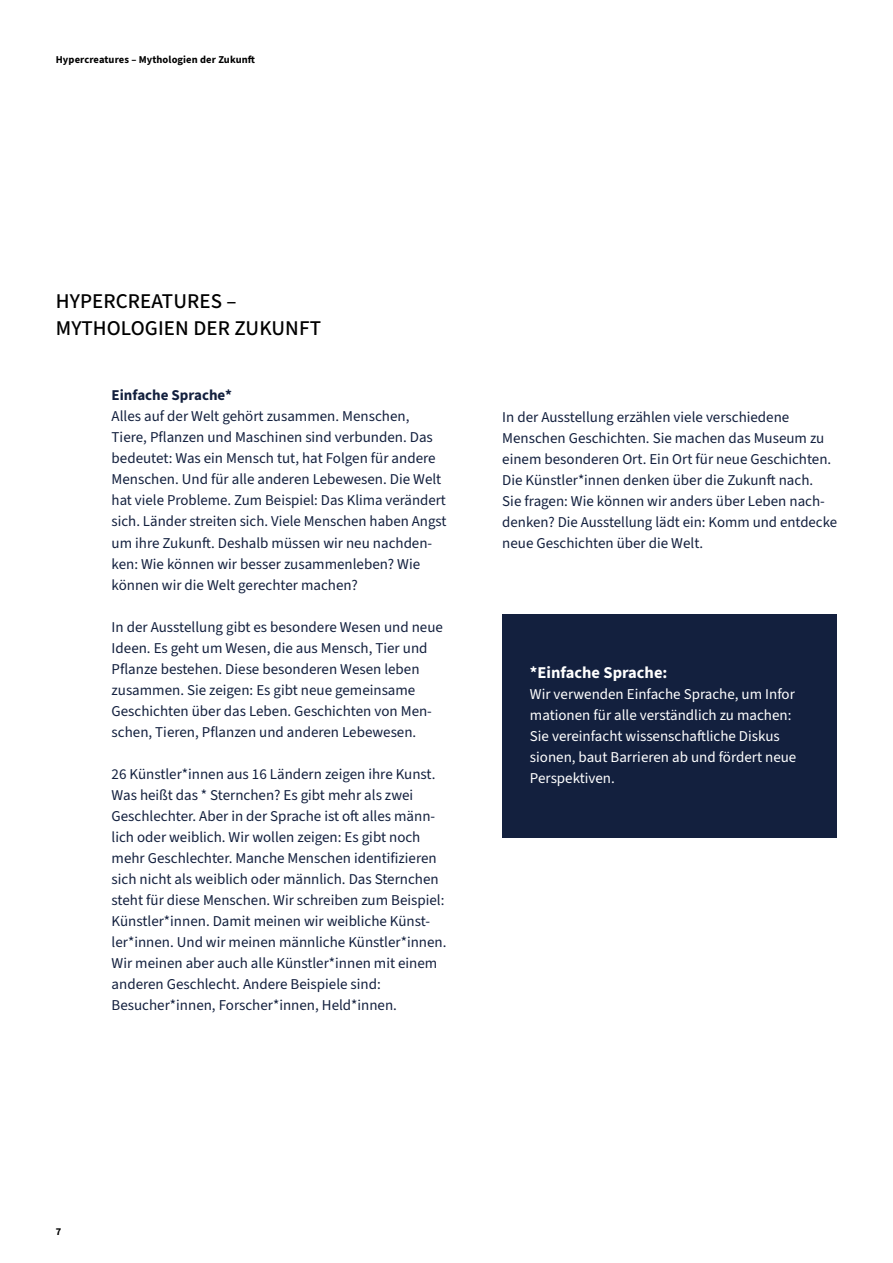
<style>
.page{position:relative;width:893px;height:1263px;background:#fff}
.page>*{position:absolute;margin:0;border:0;box-sizing:border-box;transform-origin:0 0}
.t1{font:500 21px/27.3px "Source Sans 3";letter-spacing:.005em;color:#000}
.t2{font:700 16.5px "Source Sans 3";color:#fff}
.t3{font:15px/21px "Source Sans 3";color:#13203e}
.t4{font:15px/21px "Source Sans 3";color:#fff}
.t5{font:700 15px "Source Sans 3";color:#13203e}
.t6{font:700 10.5px "Source Sans 3";letter-spacing:.01em;color:#000}
</style>
<div class="page">
<div style="left:502px;top:614px;width:335px;height:223px;background:#13203e"></div>
<p class="t6" style="left:56px;top:52px;width:201px">Hypercreatures – Mythologien der Zukunft</p>
<h1 class="t1" style="left:56px;top:287px;width:267px">HYPERCREATURES –<br>MYTHOLOGIEN DER ZUKUNFT</h1>
<p class="t5" style="left:112px;top:386px;width:122px">Einfache Sprache*</p>
<p class="t3" style="left:112px;top:406px;width:336px">Alles auf der Welt gehört zusammen. Menschen, Tiere, Pflanzen und Maschinen sind verbunden. Das bedeutet: Was ein Mensch tut, hat Folgen für andere Menschen. Und für alle anderen Lebewesen. Die Welt hat viele Probleme. Zum Beispiel: Das Klima verändert sich. Länder streiten sich. Viele Menschen haben Angst um ihre Zukunf. Deshalb müssen wir neu nachden&shy;ken: Wie können wir besser zusammenleben? Wie können wir die Welt gerechter machen?</p>
<p class="t3" style="left:112px;top:616px;width:333px">In der Ausstellung gibt es besondere Wesen und neue Ideen. Es geht um Wesen, die aus Mensch, Tier und Pflanze bestehen. Diese besonderen Wesen leben zusammen. Sie zeigen: Es gibt neue gemeinsame Geschichten über das Leben. Geschichten von Men&shy;schen, Tieren, Pflanzen und anderen Lebewesen.</p>
<p class="t3" style="left:112px;top:763px;width:336px">26 Künstler*innen aus 16 Ländern zeigen ihre Kunst.<br>Was heißt das * Sternchen? Es gibt mehr als zwei Geschlechter. Aber in der Sprache ist of alles männ&shy;lich oder weiblich. Wir wollen zeigen: Es gibt noch mehr Geschlechter. Manche Menschen identifizieren sich nicht als weiblich oder männlich. Das Sternchen steht für diese Menschen. Wir schreiben zum Beispiel:<br>Künstler*innen. Damit meinen wir weibliche Künst&shy;ler*innen. Und wir meinen männliche Künstler*innen.<br>Wir meinen aber auch alle Künstler*innen mit einem anderen Geschlecht. Andere Beispiele sind:<br>Besucher*innen, Forscher*innen, Held*innen.</p>
<p class="t3" style="left:502px;top:406px;width:336px">In der Ausstellung erzählen viele verschiedene Menschen Geschichten. Sie machen das Museum zu einem besonderen Ort. Ein Ort für neue Geschichten.<br>Die Künstler*innen denken über die Zukunf nach.<br>Sie fragen: Wie können wir anders über Leben nach&shy;denken? Die Ausstellung lädt ein: Komm und entdecke neue Geschichten über die Welt.</p>
<p class="t2" style="left:530px;top:662px;width:139px">*Einfache Sprache:</p>
<p class="t4" style="left:530px;top:684px;width:268px">Wir verwenden Einfache Sprache, um Infor mationen für alle verständlich zu machen:<br>Sie vereinfacht wissenschafliche Diskus sionen, baut Barrieren ab und fördert neue Perspektiven.</p>
<p class="t6" style="left:56px;top:1224px;width:7px">7</p>
</div>
